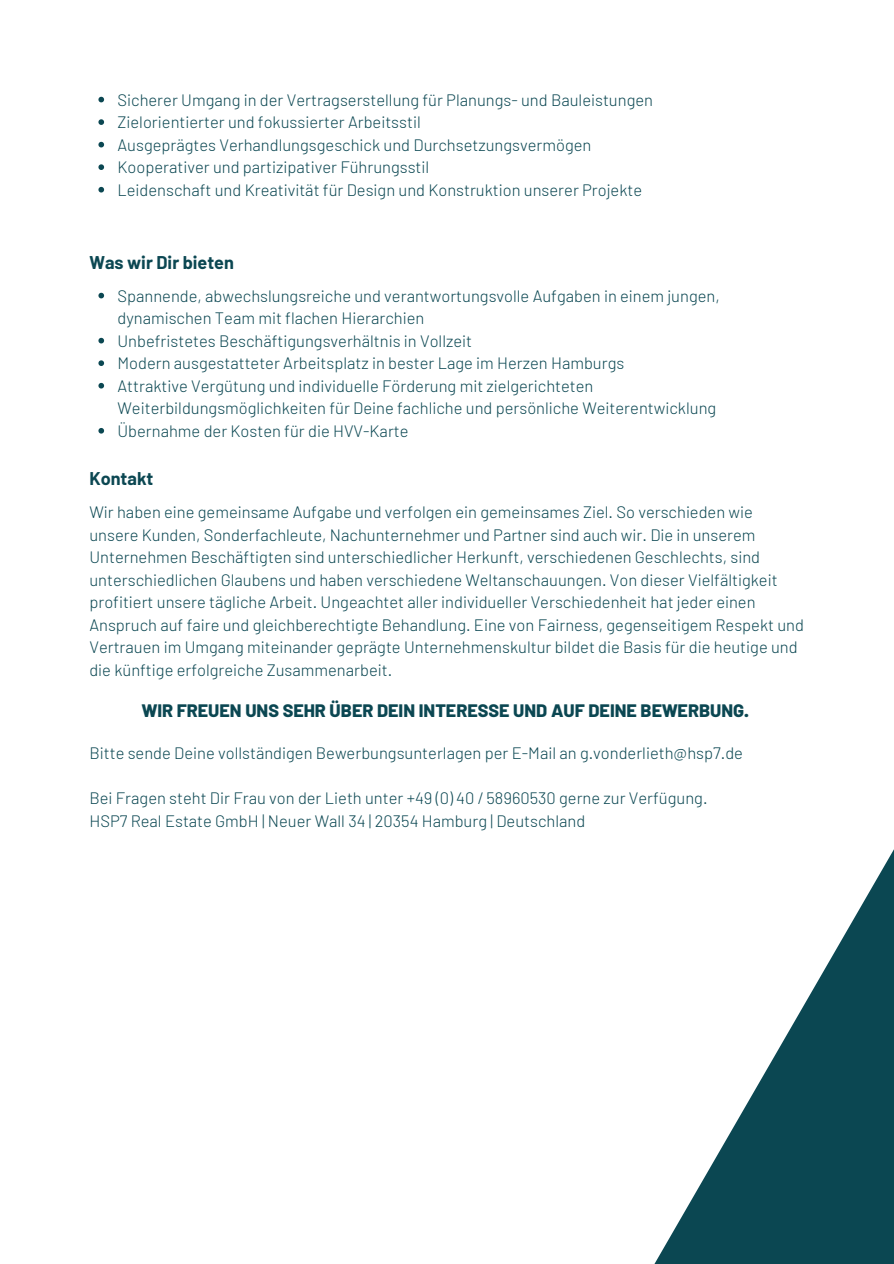
<style>
.page{position:relative;width:894px;height:1264px;background:#fff}
.page>*{position:absolute;margin:0;border:0;box-sizing:border-box;transform-origin:0 0}
.t1{font:800 18px "Barlow";color:#0b4752}
.t2{font:700 18px "Barlow";color:#0b4752}
.t3{font:300 16.5px/22.5px "Barlow";color:#0b4752}
</style>
<div class="page">
<svg style="left:655px;top:851px;width:238px;height:412px"></svg>
<svg style="left:98px;top:97px;width:6px;height:5px"></svg>
<svg style="left:98px;top:119px;width:6px;height:6px"></svg>
<svg style="left:98px;top:142px;width:6px;height:5px"></svg>
<svg style="left:98px;top:164px;width:6px;height:6px"></svg>
<svg style="left:98px;top:187px;width:6px;height:5px"></svg>
<svg style="left:98px;top:293px;width:6px;height:5px"></svg>
<svg style="left:98px;top:338px;width:6px;height:5px"></svg>
<svg style="left:98px;top:360px;width:6px;height:6px"></svg>
<svg style="left:98px;top:383px;width:6px;height:5px"></svg>
<svg style="left:98px;top:428px;width:6px;height:5px"></svg>
<p class="t3" style="left:117px;top:88px;width:537px">Sicherer Umgang in der Vertragserstellung für Planungs- und Bauleistungen</p>
<p class="t3" style="left:117px;top:110px;width:304px">Zielorientierter und fokussierter Arbeitsstil</p>
<p class="t3" style="left:117px;top:133px;width:475px">Ausgeprägtes Verhandlungsgeschick und Durchsetzungsvermögen</p>
<p class="t3" style="left:117px;top:155px;width:313px">Kooperativer und partizipativer Führungsstil</p>
<p class="t3" style="left:117px;top:178px;width:526px">Leidenschaft und Kreativität für Design und Konstruktion unserer Projekte</p>
<p class="t2" style="left:89px;top:251px;width:146px">Was wir Dir bieten</p>
<p class="t3" style="left:117px;top:284px;width:603px">Spannende, abwechslungsreiche und verantwortungsvolle Aufgaben in einem jungen, dynamischen Team mit flachen Hierarchien</p>
<p class="t3" style="left:117px;top:329px;width:356px">Unbefristetes Beschäftigungsverhältnis in Vollzeit</p>
<p class="t3" style="left:117px;top:351px;width:508px">Modern ausgestatteter Arbeitsplatz in bester Lage im Herzen Hamburgs</p>
<p class="t3" style="left:117px;top:374px;width:600px">Attraktive Vergütung und individuelle Förderung mit zielgerichteten<br>Weiterbildungsmöglichkeiten für Deine fachliche und persönliche Weiterentwicklung</p>
<p class="t3" style="left:117px;top:419px;width:292px">Übernahme der Kosten für die HVV-Karte</p>
<p class="t2" style="left:89px;top:467px;width:65px">Kontakt</p>
<p class="t3" style="left:89px;top:500px;width:715px">Wir haben eine gemeinsame Aufgabe und verfolgen ein gemeinsames Ziel. So verschieden wie unsere Kunden, Sonderfachleute, Nachunternehmer und Partner sind auch wir. Die in unserem Unternehmen Beschäftigten sind unterschiedlicher Herkunft, verschiedenen Geschlechts, sind unterschiedlichen Glaubens und haben verschiedene Weltanschauungen. Von dieser Vielfältigkeit profitiert unsere tägliche Arbeit. Ungeachtet aller individueller Verschiedenheit hat jeder einen Anspruch auf faire und gleichberechtigte Behandlung. Eine von Fairness, gegenseitigem Respekt und Vertrauen im Umgang miteinander geprägte Unternehmenskultur bildet die Basis für die heutige und die künftige erfolgreiche Zusammenarbeit.</p>
<p class="t1" style="left:142px;top:699px;width:608px">WIR FREUEN UNS SEHR ÜBER DEIN INTERESSE UND AUF DEINE BEWERBUNG.</p>
<p class="t3" style="left:89px;top:741px;width:655px">Bitte sende Deine vollständigen Bewerbungsunterlagen per E-Mail an g.vonderlieth@hsp7.de</p>
<p class="t3" style="left:89px;top:786px;width:619px">Bei Fragen steht Dir Frau von der Lieth unter +49 (0) 40 / 58960530 gerne zur Verfügung.</p>
<p class="t3" style="left:89px;top:808px;width:497px">HSP7 Real Estate GmbH | Neuer Wall 34 | 20354 Hamburg | Deutschland</p>
</div>
